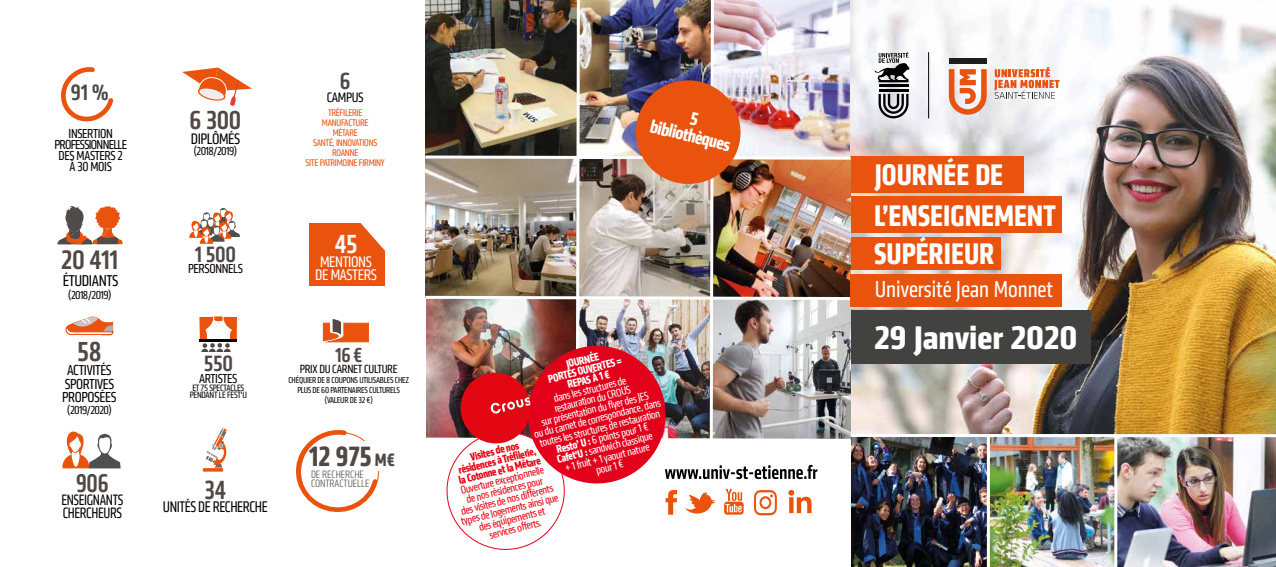
<style>
.page{position:relative;width:1276px;height:567px;background:#fff}
.page>*{position:absolute;margin:0;border:0;box-sizing:border-box;transform-origin:0 0}
.t1{font:700 condensed 34px "Klavika";color:#fff;scale:1.13 1}
.t2{font:700 condensed 31px/41.4px "Klavika";color:#fff}
.t3{font:700 condensed 29px "Klavika";color:#504845}
.t4{font:500 condensed 28.6px "Klavika";color:#504845}
.t5{font:500 condensed 27.8px "Klavika";color:#504845}
.t6{font:500 condensed 27.3px "Klavika";color:#504845;scale:.94 1}
.t7{font:500 condensed 27.2px "Klavika";color:#fff}
.t8{font:500 condensed 27px "Klavika";color:#504845}
.t9{font:500 condensed 26.7px "Klavika";color:#504845;scale:.93 1}
.t10{font:500 condensed 24.2px "Klavika";color:#504845}
.t11{font:condensed 24px "Klavika";color:#fff}
.t12{font:500 condensed 23.1px "Klavika";color:#504845}
.t13{font:500 condensed 23px "Klavika";letter-spacing:-.01em;color:#504845}
.t14{font:500 condensed 21px "Klavika";color:#504845}
.t15{font:700 condensed 19px/17px "Klavika";color:#fff;text-align:center}
.t16{font:condensed 16.3px "Klavika";letter-spacing:-.025em;color:#020203}
.t17{font:condensed 16px "Klavika";letter-spacing:-.025em;color:#020203;scale:.94 1}
.t18{font:condensed 15.9px/13.1px "Klavika";letter-spacing:-.025em;color:#fff;text-align:center}
.t19{font:condensed 15.8px "Klavika";letter-spacing:-.025em;color:#020203}
.t20{font:condensed 15.6px/12.9px "Klavika";letter-spacing:-.025em;color:#020203;scale:.93 1}
.t21{font:condensed 15px/13.8px "Klavika";letter-spacing:-.025em;color:#020203;text-align:center}
.t22{font:condensed 14.2px "Klavika";letter-spacing:-.025em;color:#020203}
.t23{font:condensed 13.5px/11.1px "Klavika";letter-spacing:-.025em;color:#020203;text-align:center}
.t24{font:condensed 12.3px "Klavika";letter-spacing:-.025em;color:#020203}
.t25{font:condensed 12px "Klavika";letter-spacing:-.05em;color:#020203}
.t26{font:condensed 11.6px/10px "Klavika";color:#fff;text-align:center}
.t27{font:condensed 11.6px/10px "Klavika";color:#e30613;text-align:center}
.t28{font:700 condensed 11.6px/10px "Klavika";color:#e30613;text-align:center}
.t29{font:700 condensed 11.6px/10px "Klavika";color:#fff;text-align:center}
.t30{font:300 condensed 11px/9.2px "Klavika";color:#504845}
.t31{font:condensed 10px/10px "Klavika";letter-spacing:-.025em;color:#e9530e;text-align:center}
.t32{font:condensed 9.5px/7.9px "Klavika";letter-spacing:-.025em;color:#020203}
.t33{font:condensed 9px/10.1px "Klavika";letter-spacing:-.025em;color:#020203;text-align:center}
.s1{font-size:18.6px}
.s2{font-weight:700}
</style>
<div class="page">
<svg style="left:295px;top:430px;width:85px;height:83px"></svg>
<svg style="left:62px;top:431px;width:59px;height:37px"></svg>
<svg style="left:199px;top:316px;width:39px;height:36px"></svg>
<svg style="left:65px;top:316px;width:49px;height:20px"></svg>
<svg style="left:322px;top:319px;width:47px;height:24px"></svg>
<img style="left:853px;top:0;width:423px;height:434px">
<img style="left:993px;top:437px;width:283px;height:130px">
<img style="left:851px;top:437px;width:142px;height:130px">
<svg style="left:61px;top:67px;width:53px;height:55px"></svg>
<svg style="left:203px;top:468px;width:20px;height:4px"></svg>
<svg style="left:206px;top:427px;width:21px;height:42px"></svg>
<div style="left:309px;top:223px;width:75px;height:63px;background:#e9530e"></div>
<svg style="left:360px;top:223px;width:25px;height:35px"></svg>
<svg style="left:189px;top:208px;width:51px;height:36px"></svg>
<div style="left:850px;top:311px;width:240px;height:53px;background:#424241"></div>
<div style="left:850px;top:156px;width:174px;height:36px;background:#e9530e"></div>
<div style="left:850px;top:237px;width:150px;height:33px;background:#e9530e"></div>
<svg style="left:878px;top:94px;width:30px;height:24px"></svg>
<hr style="left:878px;top:89px;width:30px;height:3px;background:#000">
<hr style="left:878px;top:85px;width:30px;height:2px;background:#000">
<svg style="left:874px;top:52px;width:35px;height:30px"></svg>
<hr style="left:928px;top:52px;width:1px;height:66px;background:#000">
<div style="left:949px;top:58px;width:37px;height:6px;background:#1e1e1c"></div>
<svg style="left:949px;top:69px;width:37px;height:46px"></svg>
<svg style="left:994px;top:67px;width:65px;height:32px"></svg>
<svg style="left:57px;top:206px;width:65px;height:38px"></svg>
<hr style="left:987px;top:434px;width:3px;height:133px;background:#fff">
<hr style="left:1114px;top:434px;width:3px;height:133px;background:#fff">
<svg style="left:182px;top:68px;width:70px;height:38px"></svg>
<div style="left:850px;top:274px;width:212px;height:33px;background:#e9530e"></div>
<div style="left:851px;top:196px;width:211px;height:37px;background:#e9530e"></div>
<img style="left:425px;top:0;width:428px;height:555px">
<div style="left:355px;top:442px;width:45px;height:29px;background:#fff"></div>
<h3 class="t12" style="left:71px;top:77px;width:40px">91 %</h3>
<p class="t23" style="left:54px;top:128px;width:74px">INSERTION<br>PROFESSIONNELLE<br>DES MASTERS 2<br>À 30 MOIS</p>
<h3 class="t5" style="left:61px;top:242px;width:58px">20 411</h3>
<h3 class="t16" style="left:63px;top:271px;width:57px">ÉTUDIANTS</h3>
<p class="t25" style="left:68px;top:288px;width:45px">(2018/2019)</p>
<h3 class="t4" style="left:77px;top:334px;width:26px">58</h3>
<p class="t21" style="left:62px;top:363px;width:56px">ACTIVITÉS<br>SPORTIVES<br>PROPOSÉES</p>
<p class="t25" style="left:67px;top:403px;width:46px">(2019/2020)</p>
<h3 class="t9" style="left:76px;top:466px;width:36px">906</h3>
<h3 class="t20" style="left:61px;top:493px;width:68px">ENSEIGNANTS<br>CHERCHEURS</h3>
<h3 class="t8" style="left:190px;top:103px;width:53px">6 300</h3>
<p class="t25" style="left:193px;top:144px;width:45px">(2018/2019)</p>
<h3 class="t19" style="left:191px;top:130px;width:51px">DIPLÔMÉS</h3>
<h3 class="t10" style="left:340px;top:66px;width:12px">6</h3>
<p class="t22" style="left:327px;top:89px;width:38px">CAMPUS</p>
<p class="t31" style="left:305px;top:108px;width:81px">TRÉFILERIE<br>MANUFACTURE<br>MÉTARE<br>SANTÉ, INNOVATIONS<br>ROANNE<br>SITE PATRIMOINE FIRMINY</p>
<h3 class="t13" style="left:195px;top:240px;width:43px">1 500</h3>
<p class="t23" style="left:188px;top:263px;width:56px">PERSONNELS</p>
<h3 class="t7" style="left:335px;top:227px;width:24px">45</h3>
<h3 class="t18" style="left:315px;top:255px;width:63px">MENTIONS<br>DE MASTERS</h3>
<h3 class="t13" style="left:204px;top:349px;width:31px">550</h3>
<p class="t23" style="left:199px;top:373px;width:40px">ARTISTES</p>
<p class="t32" style="left:190px;top:383px;width:59px">ET 75 SPECTACLES<br>PENDANT LE FEST'U</p>
<h3 class="t6" style="left:204px;top:472px;width:24px">34</h3>
<h3 class="t17" style="left:163px;top:497px;width:113px">UNITÉS DE RECHERCHE</h3>
<h3 class="t14" style="left:335px;top:342px;width:29px">16€</h3>
<p class="t24" style="left:300px;top:361px;width:99px">PRIX DU CARNET CULTURE</p>
<p class="t33" style="left:288px;top:375px;width:122px">CHÉQUIER DE 8 COUPONS UTILISABLES CHEZ<br>PLUS DE 60 PARTENAIRES CULTURELS (VALEUR DE 32 €)</p>
<h3 class="t3" style="left:309px;top:438px;width:88px">12 975 <span class="s1">M€</span></h3>
<p class="t30" style="left:311px;top:469px;width:60px">DE RECHERCHE<br>CONTRACTUELLE</p>
<h3 class="t15" style="left:657px;top:101px;width:83px;rotate:14deg">5 bibliothèques</h3>
<p class="t29" style="left:545px;top:364px;width:77px;rotate:-14deg">JOURNÉE<br>PORTES OUVERTES =<br>REPAS À 1 €</p>
<p class="t26" style="left:526px;top:400px;width:132px;rotate:-14deg">dans les structures de<br>restauration du CROUS<br>sur présentation du fl yer des JES<br>ou du carnet de correspondance, dans toutes les structures de restauration<br><span class="s2">Resto’ U :</span> 6 points pour 1 €<br><span class="s2">Cafet’U :</span> sandwich classique<br>+ 1 fruit + 1 yaourt nature<br>pour 1 €</p>
<p class="t28" style="left:453px;top:456px;width:86px;rotate:-14deg">Visites de nos résidences à Tréfi lerie, la Cotonne et la Métare</p>
<p class="t27" style="left:453px;top:487px;width:101px;rotate:-14deg">Ouverture exceptionnelle<br>de nos résidences pour<br>des visites de nos différents types de logements ainsi que des équipements et<br>services offerts.</p>
<h2 class="t2" style="left:874px;top:154px;width:183px">JOURNÉE DE<br>L’ENSEIGNEMENT</h2>
<h2 class="t2" style="left:874px;top:233px;width:122px">SUPÉRIEUR</h2>
<h3 class="t11" style="left:875px;top:275px;width:180px">Université Jean Monnet</h3>
<h1 class="t1" style="left:874px;top:316px;width:182px">29 Janvier 2020</h1>
</div>
